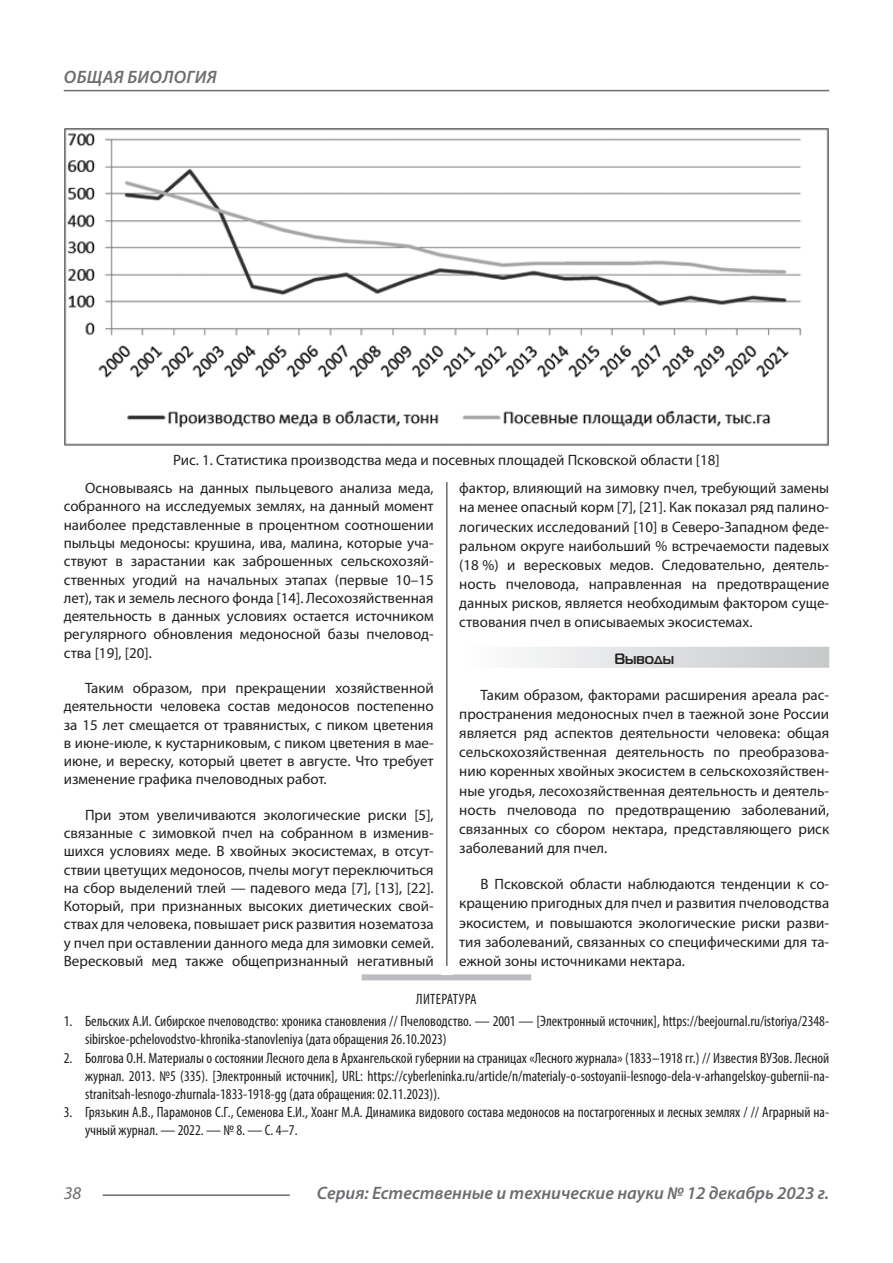
<style>
.page{position:relative;width:893px;height:1263px;background:#fff}
.page>*{position:absolute;margin:0;border:0;box-sizing:border-box;transform-origin:0 0}
.t1{font:italic 600 18px "Myriad Pro";color:#6c6d70}
.t2{font:italic 600 18px "Myriad Pro";letter-spacing:.02em;color:#6c6d70}
.t3{font:italic 18px "Myriad Pro";color:#6c6d70}
.Статья_текст{font:15px/18.3px "Myriad Pro";color:#231f20;text-align:justify}
.Библиография_Литерат{font:condensed 15px/18.1px "Myriad Pro";color:#231f20}
.Библиография_Литерат-2{font:condensed 15px "Myriad Pro";letter-spacing:.02em;color:#231f20}
.Статья_подзаголовок{font:700 15px "Magistral C";color:#231f20}
</style>
<div class="page">
<hr style="left:446px;top:128px;width:1px;height:1007px;background:#231f20">
<hr style="left:103px;top:1194px;width:187px;height:2px;background:#6c6d70">
<hr style="left:64px;top:90px;width:765px;height:1px;background:#6c6d70">
<div style="left:64px;top:974px;width:765px;height:161px;background:#fff"></div>
<div style="left:459px;top:647px;width:370px;height:21px;background:linear-gradient(to right,#fefeff,#c6c8ca)"></div>
<div style="left:362px;top:974px;width:169px;height:6px;background:#bcbdc0"></div>
<div style="left:441px;top:465px;width:12px;height:16px;background:#fff"></div>
<img style="left:64px;top:128px;width:765px;height:319px">
<div style="left:441px;top:966px;width:11px;height:8px;background:#fff"></div>
<p class="t2" style="left:64px;top:66px;width:154px">ОБЩАЯ БИОЛОГИЯ</p>
<p class="Статья_текст" style="left:173px;top:450px;width:548px">Рис. 1. Статистика производства меда и посевных площадей Псковской области [18]</p>
<p class="Статья_текст" style="left:64px;top:479px;width:371px;text-indent:21px">Основываясь на данных пыльцевого анализа меда, собранного на исследуемых землях, на данный момент наиболее представленные в процентном соотношении пыльцы медоносы: крушина, ива, малина, которые уча&shy;ствуют в зарастании как заброшенных сельскохозяй&shy;ственных угодий на начальных этапах (первые 10–15 лет), так и земель лесного фонда [14]. Лесохозяйственная деятельность в данных условиях остается источником регулярного обновления медоносной базы пчеловод&shy;ства [19], [20].</p>
<p class="Статья_текст" style="left:64px;top:678px;width:371px;text-indent:21px">Таким образом, при прекращении хозяйственной деятельности человека состав медоносов постепенно за 15 лет смещается от травянистых, с пиком цветения в июне-июле, к кустарниковым, с пиком цветения в мае&shy;июне, и вереску, который цветет в августе. Что требует изменение графика пчеловодных работ.</p>
<p class="Статья_текст" style="left:64px;top:805px;width:371px;text-indent:21px">При этом увеличиваются экологические риски [5], связанные с зимовкой пчел на собранном в изменив&shy;шихся условиях меде. В хвойных экосистемах, в отсут&shy;ствии цветущих медоносов, пчелы могут переключиться на сбор выделений тлей — падевого меда [7], [13], [22].<br>Который, при признанных высоких диетических свой&shy;ствах для человека, повышает риск развития нозематоза у пчел при оставлении данного меда для зимовки семей.<br>Вересковый мед также общепризнанный негативный</p>
<p class="Статья_текст" style="left:459px;top:478px;width:371px;line-height:19.2px">фактор, влияющий на зимовку пчел, требующий замены на менее опасный корм [7], [21]. Как показал ряд палино&shy;логических исследований [10] в Северо-Западном феде&shy;ральном округе наибольший % встречаемости падевых (18 %) и вересковых медов. Следовательно, деятель&shy;ность пчеловода, направленная на предотвращение данных рисков, является необходимым фактором суще&shy;ствования пчел в описываемых экосистемах.</p>
<p class="Статья_подзаголовок" style="left:614px;top:649px;width:61px">Выводы</p>
<p class="Статья_текст" style="left:459px;top:685px;width:371px;line-height:19.2px;text-indent:21px">Таким образом, факторами расширения ареала рас&shy;пространения медоносных пчел в таежной зоне России является ряд аспектов деятельности человека: общая сельскохозяйственная деятельность по преобразова&shy;нию коренных хвойных экосистем в сельскохозяйствен&shy;ные угодья, лесохозяйственная деятельность и деятель&shy;ность пчеловода по предотвращению заболеваний, связанных со сбором нектара, представляющего риск заболеваний для пчел.</p>
<p class="Статья_текст" style="left:459px;top:874px;width:371px;line-height:19.2px;text-indent:21px">В Псковской области наблюдаются тенденции к со&shy;кращению пригодных для пчел и развития пчеловодства экосистем, и повышаются экологические риски разви&shy;тия заболеваний, связанных со специфическими для та&shy;ежной зоны источниками нектара.</p>
<p class="Библиография_Литерат-2" style="left:416px;top:990px;width:62px">ЛИТЕРАТУРА</p>
<p class="Библиография_Литерат" style="left:85px;top:1012px;width:746px;text-indent:-21px">1. Бельских А.И. Сибирское пчеловодство: хроника становления // Пчеловодство. — 2001 — [Электронный источник], https://beejournal.ru/istoriya/2348- sibirskoe-pchelovodstvo-khronika-stanovleniya (дата обращения 26.10.2023)</p>
<p class="Библиография_Литерат" style="left:85px;top:1048px;width:746px;text-align:justify;text-indent:-21px">2. Болгова О.Н. Материалы о состоянии Лесного дела в Архангельской губернии на страницах «Лесного журнала» (1833–1918 гг.) // Известия ВУЗов. Лесной журнал. 2013. №5 (335). [Электронный источник], URL: https://cyberleninka.ru/article/n/materialy-o-sostoyanii-lesnogo-dela-v-arhangelskoy-gubernii-na&shy;stranitsah-lesnogo-zhurnala-1833-1918-gg (дата обращения: 02.11.2023)).</p>
<p class="Библиография_Литерат" style="left:85px;top:1103px;width:746px;text-indent:-21px">3. Грязькин А.В., Парамонов С.Г., Семенова Е.И., Хоанг М.А. Динамика видового состава медоносов на постагрогенных и лесных землях / // Аграрный на&shy;учный журнал. — 2022. — № 8. — С. 4–7.</p>
<p class="t3" style="left:64px;top:1182px;width:19px">38</p>
<p class="t1" style="left:317px;top:1182px;width:514px">Серия: Естественные и технические науки № 12 декабрь 2023 г.</p>
</div>
